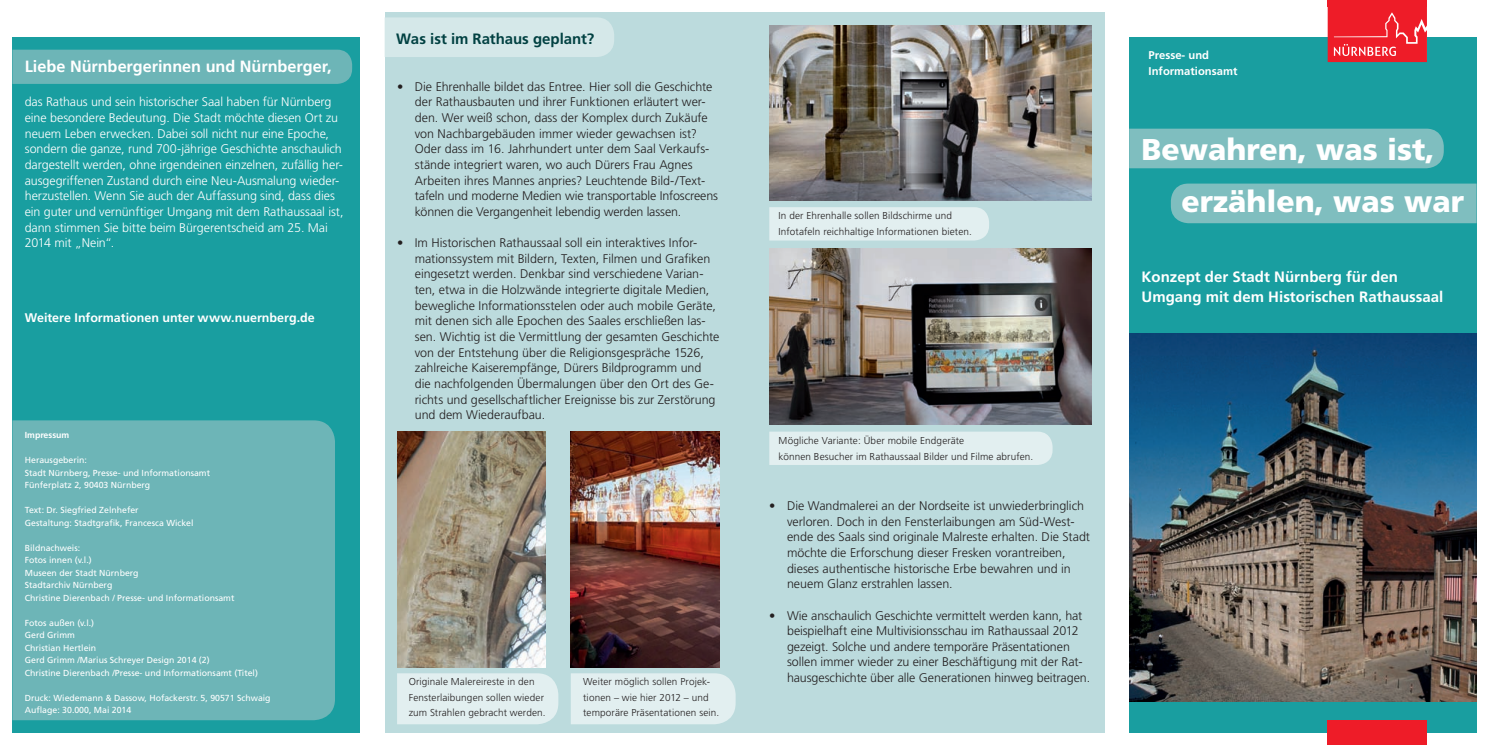
<style>
.page{position:relative;width:1489px;height:745px;background:#fff}
.page>*{position:absolute;margin:0;border:0;box-sizing:border-box;transform-origin:0 0}
.t1{font:900 30px/52.6px "Frutiger";color:#fff}
.t2{font:700 16.25px "Frutiger";letter-spacing:-.005em;color:#fff}
.t3{font:700 15px/20px "Frutiger";color:#fff}
.t4{font:700 15px "Frutiger";letter-spacing:-.005em;color:#014142}
.t5{font:300 12.5px/15.6px "Frutiger";letter-spacing:-.005em;color:#231f20}
.t6{font:300 12.5px/15.6px "Frutiger";letter-spacing:-.005em;color:#fff}
.t7{font:700 12.5px "Frutiger";color:#fff}
.t8{font:700 11.25px/15.6px "Frutiger";color:#fff}
.t9{font:300 10px/15.6px "Frutiger";letter-spacing:.01em;color:#231f20}
.t10{font:8.75px/12.5px "Frutiger";color:#fff}
.t11{font:700 8.75px "Frutiger";color:#fff}
</style>
<div class="page">
<div style="left:1129px;top:37px;width:347px;height:695px;background:#199ea0"></div>
<div style="left:12px;top:37px;width:348px;height:695px;background:#199ea0"></div>
<div style="left:12px;top:50px;width:340px;height:34px;background:#6db5b7"></div>
<div style="left:384px;top:12px;width:720px;height:720px;background:#bcdbdd"></div>
<div style="left:12px;top:420px;width:323px;height:299px;background:#6db5b7"></div>
<img style="left:1129px;top:334px;width:347px;height:367px">
<div style="left:1170px;top:183px;width:306px;height:40px;background:#7fbebf"></div>
<div style="left:1129px;top:129px;width:314px;height:39px;background:#7fbebf"></div>
<div style="left:384px;top:17px;width:230px;height:40px;background:#d5e8e9"></div>
<img style="left:769px;top:26px;width:322px;height:174px">
<img style="left:769px;top:248px;width:322px;height:176px">
<img style="left:397px;top:431px;width:149px;height:236px">
<div style="left:769px;top:207px;width:220px;height:33px;background:#e2eff0"></div>
<div style="left:769px;top:431px;width:283px;height:33px;background:#e2eff0"></div>
<div style="left:397px;top:673px;width:161px;height:50px;background:#e2eff0"></div>
<div style="left:571px;top:673px;width:164px;height:50px;background:#e2eff0"></div>
<img style="left:570px;top:431px;width:149px;height:236px">
<div style="left:1327px;top:719px;width:99px;height:25px;background:#ee1c28"></div>
<svg style="left:1327px;top:7px;width:99px;height:55px;background:#ee313b"></svg>
<div style="left:1327px;top:0;width:99px;height:7px;background:#ee1c28"></div>
<h2 class="t2" style="left:25px;top:57px;width:308px">Liebe Nürnbergerinnen und Nürnberger,</h2>
<p class="t6" style="left:25px;top:94px;width:320px">das Rathaus und sein historischer Saal haben für Nürnberg eine besondere Bedeutung. Die Stadt möchte diesen Ort zu neuem Leben erwecken. Dabei soll nicht nur eine Epoche, sondern die ganze, rund 700-jährige Geschichte anschaulich dargestellt werden, ohne irgendeinen einzelnen, zufällig her&shy;ausgegriffenen Zustand durch eine Neu-Ausmalung wieder&shy;herzustellen. Wenn Sie auch der Auffassung sind, dass dies ein guter und vernünftiger Umgang mit dem Rathaussaal ist, dann stimmen Sie bitte beim Bürgerentscheid am 25. Mai 2014 mit „Nein“.</p>
<p class="t7" style="left:25px;top:310px;width:291px">Weitere Informationen unter www.nuernberg.de</p>
<p class="t11" style="left:25px;top:429px;width:46px">Impressum</p>
<p class="t10" style="left:25px;top:453px;width:187px">Herausgeberin:<br>Stadt Nürnberg, Presse- und Informationsamt<br>Fünferplatz 2, 90403 Nürnberg</p>
<p class="t10" style="left:25px;top:503px;width:170px">Text: Dr. Siegfried Zelnhefer<br>Gestaltung: Stadtgrafik, Francesca Wickel</p>
<p class="t10" style="left:25px;top:541px;width:211px">Bildnachweis:<br>Fotos innen (v.l.)<br>Museen der Stadt Nürnberg<br>Stadtarchiv Nürnberg<br>Christine Dierenbach / Presse- und Informationsamt</p>
<p class="t10" style="left:25px;top:616px;width:235px">Fotos außen (v.l.)<br>Gerd Grimm<br>Christian Hertlein<br>Gerd Grimm /Marius Schreyer Design 2014 (2)<br>Christine Dierenbach /Presse- und Informationsamt (Titel)</p>
<p class="t10" style="left:25px;top:691px;width:247px">Druck: Wiedemann &amp; Dassow, Hofackerstr. 5, 90571 Schwaig<br>Auflage: 30.000, Mai 2014</p>
<p class="t4" style="left:396px;top:30px;width:200px">Was ist im Rathaus geplant?</p>
<p class="t5" style="left:415px;top:78px;width:305px;text-indent:-18px">• Die Ehrenhalle bildet das Entree. Hier soll die Geschichte der Rathausbauten und ihrer Funktionen erläutert wer&shy;den. Wer weiß schon, dass der Komplex durch Zukäufe von Nachbargebäuden immer wieder gewachsen ist?<br>Oder dass im 16. Jahrhundert unter dem Saal Verkaufs&shy;stände integriert waren, wo auch Dürers Frau Agnes Arbeiten ihres Mannes anpries? Leuchtende Bild-/Text&shy;tafeln und moderne Medien wie transportable Infoscreens können die Vergangenheit lebendig werden lassen.</p>
<p class="t5" style="left:415px;top:235px;width:306px;text-indent:-18px">• Im Historischen Rathaussaal soll ein interaktives Infor&shy;mationssystem mit Bildern, Texten, Filmen und Grafiken eingesetzt werden. Denkbar sind verschiedene Varian&shy;ten, etwa in die Holzwände integrierte digitale Medien, bewegliche Informationsstelen oder auch mobile Geräte, mit denen sich alle Epochen des Saales erschließen las&shy;sen. Wichtig ist die Vermittlung der gesamten Geschichte von der Entstehung über die Religionsgespräche 1526, zahlreiche Kaiserempfänge, Dürers Bildprogramm und die nachfolgenden Übermalungen über den Ort des Ge&shy;richts und gesellschaftlicher Ereignisse bis zur Zerstörung und dem Wiederaufbau.</p>
<p class="t9" style="left:409px;top:673px;width:138px">Originale Malereireste in den<br>Fensterlaibungen sollen wieder zum Strahlen gebracht werden.</p>
<p class="t9" style="left:583px;top:673px;width:137px">Weiter möglich sollen Projek&shy;tionen – wie hier 2012 – und temporäre Präsentationen sein.</p>
<p class="t9" style="left:778px;top:207px;width:195px">In der Ehrenhalle sollen Bildschirme und<br>Infotafeln reichhaltige Informationen bieten.</p>
<p class="t9" style="left:778px;top:432px;width:256px">Mögliche Variante: Über mobile Endgeräte<br>können Besucher im Rathaussaal Bilder und Filme abrufen.</p>
<p class="t5" style="left:787px;top:497px;width:304px;text-indent:-18px">• Die Wandmalerei an der Nordseite ist unwiederbringlich verloren. Doch in den Fensterlaibungen am Süd-West&shy;ende des Saals sind originale Malreste erhalten. Die Stadt möchte die Erforschung dieser Fresken vorantreiben, dieses authentische historische Erbe bewahren und in neuem Glanz erstrahlen lassen.</p>
<p class="t5" style="left:787px;top:607px;width:304px;text-indent:-18px">• Wie anschaulich Geschichte vermittelt werden kann, hat beispielhaft eine Multivisionsschau im Rathaussaal 2012 gezeigt. Solche und andere temporäre Präsentationen sollen immer wieder zu einer Beschäftigung mit der Rat&shy;hausgeschichte über alle Generationen hinweg beitragen.</p>
<p class="t8" style="left:1148px;top:48px;width:90px">Presse- und<br>Informationsamt</p>
<h1 class="t1" style="left:1181px;top:122px;width:284px;text-indent:-40px">Bewahren, was ist, erzählen, was war</h1>
<p class="t3" style="left:1141px;top:266px;width:303px">Konzept der Stadt Nürnberg für den<br>Umgang mit dem Historischen Rathaussaal</p>
</div>
